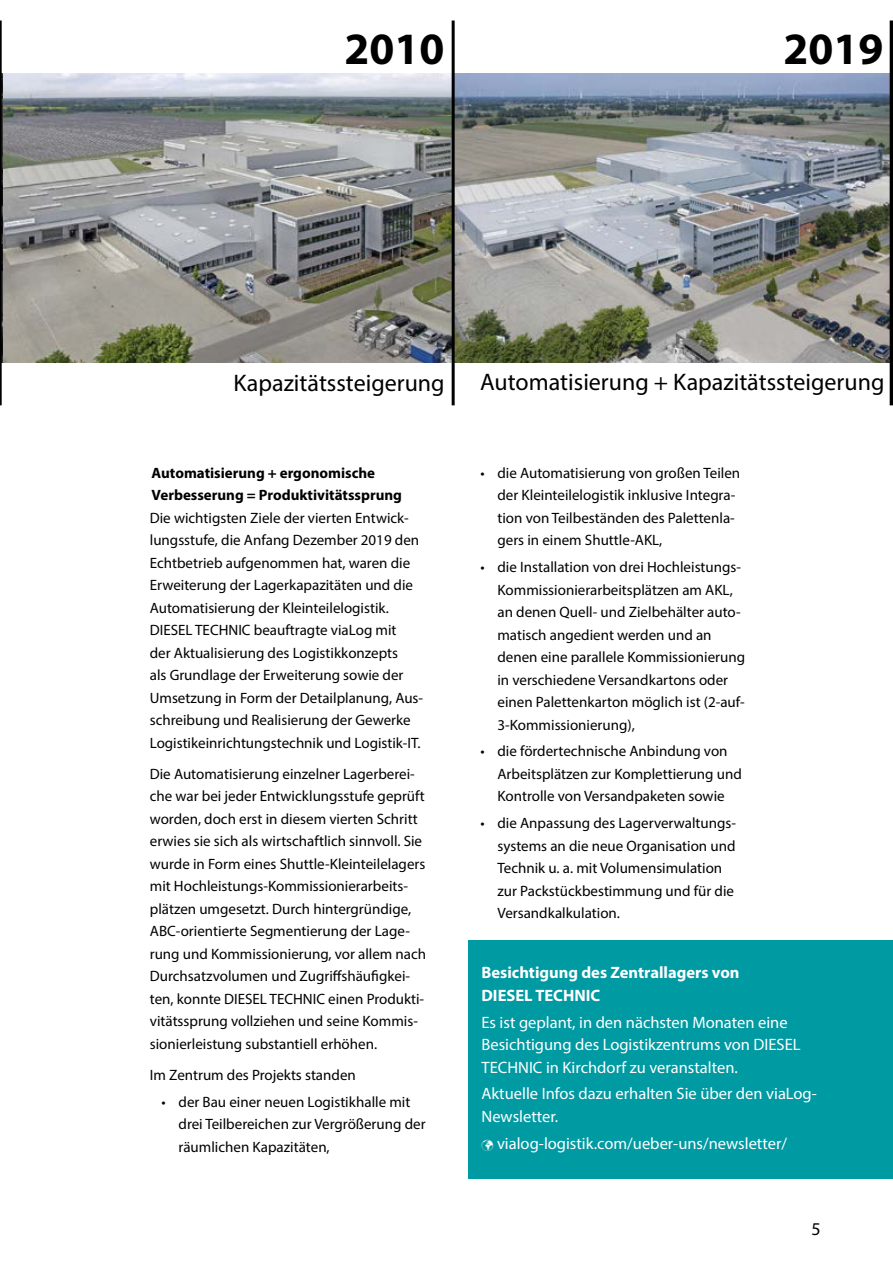
<style>
.page{position:relative;width:893px;height:1263px;background:#fff}
.page>*{position:absolute;margin:0;border:0;box-sizing:border-box;transform-origin:0 0}
.t1{font:700 45px "Myriad Pro";color:#000}
.t2{font:24px "Myriad Pro";color:#000}
.t3{font:18px "Myriad Pro";color:#000}
.t4{font:16.5px/22.5px "Myriad Pro";color:#fff}
.t5{font:700 16.5px/22.5px "Myriad Pro";color:#fff}
.t6{font:15px/22.5px "Myriad Pro";color:#000}
.t7{font:700 15px/22.5px "Myriad Pro";color:#000}
</style>
<div class="page">
<img style="left:2px;top:73px;width:888px;height:289px">
<div style="left:469px;top:940px;width:424px;height:239px;background:#009aa3"></div>
<hr style="left:452px;top:21px;width:3px;height:384px;background:#000">
<hr style="left:0;top:21px;width:2px;height:384px;background:#000">
<hr style="left:890px;top:21px;width:3px;height:384px;background:#000">
<h1 class="t1" style="left:344px;top:20px;width:101px">2010</h1>
<h1 class="t1" style="left:783px;top:20px;width:101px">2019</h1>
<h2 class="t2" style="left:233px;top:368px;width:213px">Kapazitätssteigerung</h2>
<h2 class="t2" style="left:480px;top:367px;width:406px">Automatisierung + Kapazitätssteigerung</h2>
<p class="t7" style="left:152px;top:461px;width:252px">Automatisierung + ergonomische<br>Verbesserung = Produktivitätssprung</p>
<p class="t6" style="left:150px;top:506px;width:275px">Die wichtigsten Ziele der vierten Entwick&shy;lungsstufe, die Anfang Dezember 2019 den Echtbetrieb aufgenommen hat, waren die Erweiterung der Lagerkapazitäten und die Automatisierung der Kleinteilelogistik.<br>DIESEL TECHNIC beauftragte viaLog mit<br>der Aktualisierung des Logistikkonzepts<br>als Grundlage der Erweiterung sowie der Umsetzung in Form der Detailplanung, Aus&shy;schreibung und Realisierung der Gewerke Logistikeinrichtungstechnik und Logistik-IT.</p>
<p class="t6" style="left:150px;top:762px;width:278px">Die Automatisierung einzelner Lagerberei&shy;che war bei jeder Entwicklungsstufe geprüft worden, doch erst in diesem vierten Schritt erwies sie sich als wirtschaftlich sinnvoll. Sie wurde in Form eines Shuttle-Kleinteilelagers mit Hochleistungs-Kommissionierarbeits&shy;plätzen umgesetzt. Durch hintergründige, ABC-orientierte Segmentierung der Lage&shy;rung und Kommissionierung, vor allem nach Durchsatzvolumen und Zugriffshäufigkei&shy;ten, konnte DIESEL TECHNIC einen Produkti&shy;vitätssprung vollziehen und seine Kommis&shy;sionierleistung substantiell erhöhen.</p>
<p class="t6" style="left:150px;top:1063px;width:208px">Im Zentrum des Projekts standen</p>
<p class="t6" style="left:179px;top:1090px;width:249px;text-indent:-17px">• der Bau einer neuen Logistikhalle mit drei Teilbereichen zur Vergrößerung der räumlichen Kapazitäten,</p>
<p class="t6" style="left:497px;top:461px;width:244px;text-indent:-17px">• die Automatisierung von großen Teilen der Kleinteilelogistik inklusive Integra&shy;tion von Teilbeständen des Palettenla&shy;gers in einem Shuttle-AKL,</p>
<p class="t6" style="left:497px;top:555px;width:249px;text-indent:-17px">• die Installation von drei Hochleistungs-Kommissionierarbeitsplätzen am AKL, an denen Quell- und Zielbehälter auto&shy;matisch angedient werden und an denen eine parallele Kommissionierung in verschiedene Versandkartons oder einen Palettenkarton möglich ist (2-auf-3-Kommissionierung),</p>
<p class="t6" style="left:497px;top:740px;width:246px;text-indent:-17px">• die fördertechnische Anbindung von<br>Arbeitsplätzen zur Komplettierung und<br>Kontrolle von Versandpaketen sowie</p>
<p class="t6" style="left:497px;top:811px;width:240px;text-indent:-17px">• die Anpassung des Lagerverwaltungs&shy;systems an die neue Organisation und Technik u. a. mit Volumensimulation zur Packstückbestimmung und für die Versandkalkulation.</p>
<p class="t5" style="left:481px;top:961px;width:260px">Besichtigung des Zentrallagers von<br>DIESEL TECHNIC</p>
<p class="t4" style="left:481px;top:1010px;width:321px">Es ist geplant, in den nächsten Monaten eine<br>Besichtigung des Logistikzentrums von DIESEL<br>TECHNIC in Kirchdorf zu veranstalten.</p>
<p class="t4" style="left:481px;top:1082px;width:337px">Aktuelle Infos dazu erhalten Sie über den viaLog-<br>Newsletter.</p>
<p class="t4" style="left:481px;top:1132px;width:307px">✓ vialog-logistik.com/ueber-uns/newsletter/</p>
<p class="t3" style="left:811px;top:1218px;width:11px">5</p>
</div>
